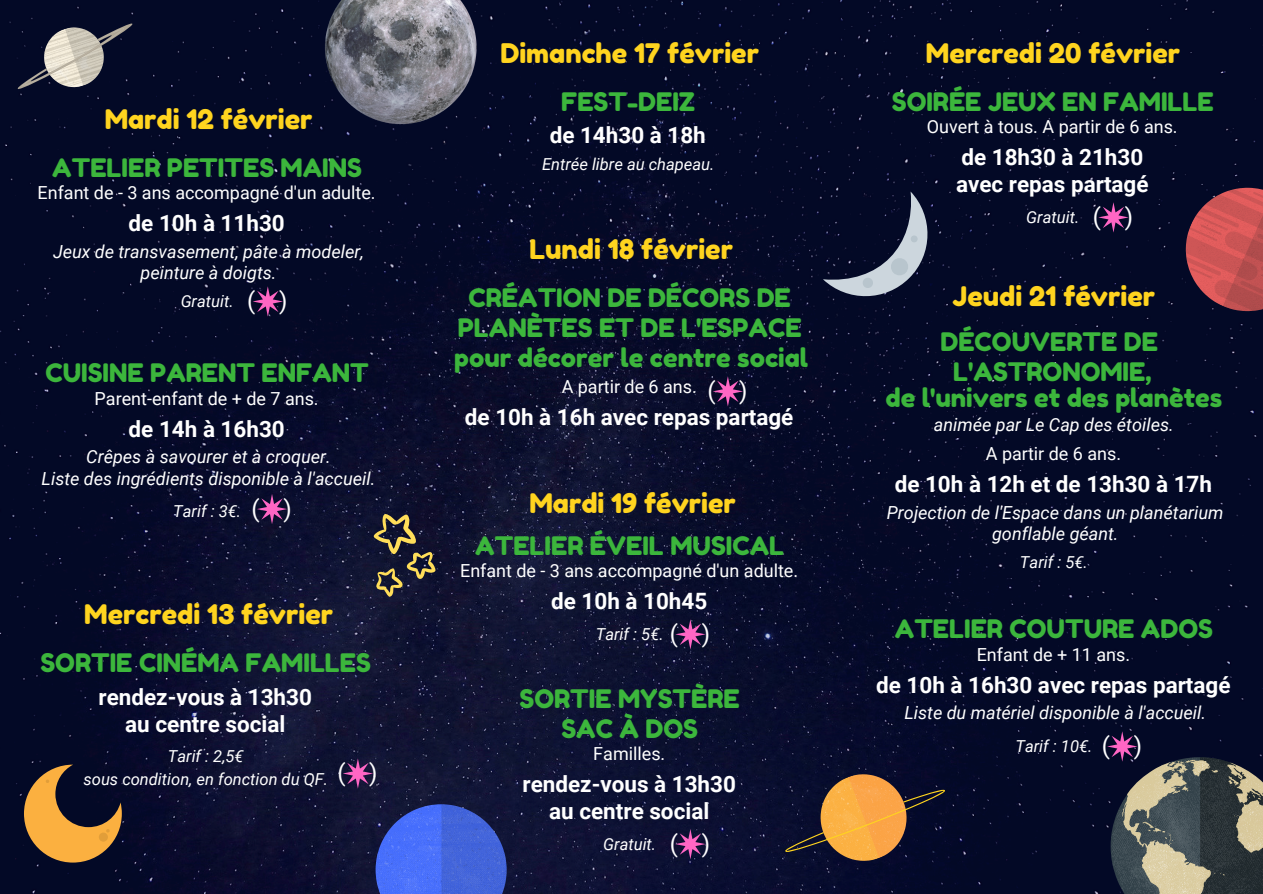
<style>
.page{position:relative;width:1263px;height:894px;background:#fff}
.page>*{position:absolute;margin:0;border:0;box-sizing:border-box;transform-origin:0 0}
.t1{font:27px "Fredoka One";color:#ffd41f}
.t2{font:25.5px/30.3px "Fredoka One";color:#3cb63c;text-align:center}
.t3{font:24px "Roboto";color:#fff}
.t4{font:700 22.5px/27px "Roboto";color:#fff;text-align:center}
.t5{font:italic 18px/21.3px "Roboto";color:#fff;text-align:center}
.t6{font:18px "Roboto";color:#fff}
.t7{font:italic 16.5px/22.5px "Roboto";color:#fff}
.s1{font-style:normal;font-size:24px}
</style>
<div class="page">
<img style="left:0;top:0;width:1263px;height:892px">
<svg style="left:253px;top:286px;width:30px;height:30px"></svg>
<svg style="left:343px;top:758px;width:30px;height:30px"></svg>
<svg style="left:24px;top:764px;width:98px;height:98px;background:#775732"></svg>
<svg style="left:375px;top:804px;width:132px;height:89px;background:#3d5ccb"></svg>
<img style="left:315px;top:0;width:175px;height:137px">
<svg style="left:8px;top:20px;width:134px;height:76px;background:#434554"></svg>
<svg style="left:713px;top:376px;width:30px;height:30px"></svg>
<svg style="left:257px;top:493px;width:30px;height:31px"></svg>
<svg style="left:675px;top:619px;width:31px;height:30px"></svg>
<svg style="left:675px;top:828px;width:31px;height:31px"></svg>
<svg style="left:784px;top:761px;width:163px;height:112px;background:#574034"></svg>
<svg style="left:367px;top:504px;width:74px;height:96px;background:#333036"></svg>
<svg style="left:1098px;top:202px;width:31px;height:30px"></svg>
<svg style="left:1166px;top:168px;width:97px;height:156px;background:#6c313f"></svg>
<svg style="left:823px;top:191px;width:104px;height:105px;background:#3b4259"></svg>
<svg style="left:1107px;top:731px;width:156px;height:162px;background:#505253"></svg>
<p class="t1" style="left:105px;top:103px;width:209px">Mardi 12 février</p>
<p class="t2" style="left:52px;top:152px;width:311px">ATELIER PETITES MAINS</p>
<p class="t6" style="left:38px;top:183px;width:340px">Enfant de - 3 ans accompagné d'un adulte.</p>
<p class="t4" style="left:129px;top:210px;width:158px">de 10h à 11h30</p>
<p class="t5" style="left:53px;top:241px;width:312px">Jeux de transvasement, pâte à modeler, peinture à doigts.</p>
<p class="t7" style="left:181px;top:290px;width:108px">Gratuit. <span class="s1">( )</span></p>
<p class="t2" style="left:45px;top:357px;width:325px">CUISINE PARENT ENFANT</p>
<p class="t6" style="left:95px;top:388px;width:226px">Parent-enfant de + de 7 ans.</p>
<p class="t4" style="left:129px;top:416px;width:158px">de 14h à 16h30</p>
<p class="t5" style="left:42px;top:446px;width:335px">Crêpes à savourer et à croquer.<br>Liste des ingrédients disponible à l'accueil.</p>
<p class="t7" style="left:173px;top:500px;width:69px">Tarif : 3€.</p>
<p class="t3" style="left:251px;top:494px;width:42px">( )</p>
<p class="t1" style="left:84px;top:598px;width:250px">Mercredi 13 février</p>
<p class="t2" style="left:40px;top:647px;width:332px">SORTIE CINÉMA FAMILLES</p>
<p class="t4" style="left:99px;top:684px;width:215px">rendez-vous à 13h30 au centre social</p>
<p class="t7" style="left:84px;top:745px;width:296px;text-indent:84px">Tarif : 2,5€<br>sous condition, en fonction du QF. <sup>(</sup> <sup>)</sup></p>
<p class="t1" style="left:500px;top:37px;width:260px">Dimanche 17 février</p>
<p class="t2" style="left:561px;top:86px;width:136px">FEST-DEIZ</p>
<p class="t4" style="left:550px;top:122px;width:158px">de 14h30 à 18h</p>
<p class="t7" style="left:542px;top:153px;width:174px">Entrée libre au chapeau.</p>
<p class="t1" style="left:529px;top:233px;width:205px">Lundi 18 février</p>
<p class="t2" style="left:458px;top:282px;width:345px">CRÉATION DE DÉCORS DE<br>PLANÈTES ET DE L'ESPACE</p>
<p class="t2" style="left:454px;top:342px;width:355px">pour décorer le centre social</p>
<p class="t6" style="left:562px;top:376px;width:137px">A partir de 6 ans.</p>
<p class="t4" style="left:465px;top:403px;width:330px">de 10h à 16h avec repas partagé</p>
<p class="t3" style="left:707px;top:376px;width:42px">( )</p>
<p class="t1" style="left:529px;top:486px;width:208px">Mardi 19 février</p>
<p class="t2" style="left:475px;top:530px;width:310px">ATELIER ÉVEIL MUSICAL</p>
<p class="t6" style="left:460px;top:560px;width:340px">Enfant de - 3 ans accompagné d'un adulte.</p>
<p class="t4" style="left:551px;top:588px;width:158px">de 10h à 10h45</p>
<p class="t7" style="left:596px;top:623px;width:116px">Tarif : 5€. <span class="s1">( )</span></p>
<p class="t2" style="left:520px;top:683px;width:222px">SORTIE MYSTÈRE<br>SAC À DOS</p>
<p class="t6" style="left:593px;top:743px;width:74px">Familles.</p>
<p class="t4" style="left:523px;top:770px;width:215px">rendez-vous à 13h30 au centre social</p>
<p class="t7" style="left:603px;top:832px;width:108px">Gratuit. <span class="s1">( )</span></p>
<p class="t1" style="left:926px;top:37px;width:256px">Mercredi 20 février</p>
<p class="t2" style="left:892px;top:86px;width:323px">SOIRÉE JEUX EN FAMILLE</p>
<p class="t6" style="left:927px;top:117px;width:252px">Ouvert à tous. A partir de 6 ans.</p>
<p class="t4" style="left:956px;top:144px;width:194px;text-align:left">de 18h30 à 21h30 avec repas partagé</p>
<p class="t7" style="left:1026px;top:206px;width:108px">Gratuit. <span class="s1">( )</span></p>
<p class="t1" style="left:953px;top:279px;width:204px">Jeudi 21 février</p>
<p class="t2" style="left:940px;top:326px;width:219px">DÉCOUVERTE DE<br>L'ASTRONOMIE,</p>
<p class="t2" style="left:886px;top:383px;width:338px">de l'univers et des planètes</p>
<p class="t5" style="left:934px;top:414px;width:241px">animée par Le Cap des étoiles.</p>
<p class="t6" style="left:986px;top:443px;width:137px">A partir de 6 ans.</p>
<p class="t4" style="left:895px;top:471px;width:319px">de 10h à 12h et de 13h30 à 17h</p>
<p class="t5" style="left:887px;top:501px;width:338px">Projection de l'Espace dans un planétarium gonflable géant.</p>
<p class="t7" style="left:1020px;top:551px;width:69px">Tarif : 5€.</p>
<p class="t2" style="left:895px;top:613px;width:320px">ATELIER COUTURE ADOS</p>
<p class="t6" style="left:977px;top:644px;width:155px">Enfant de + 11 ans.</p>
<p class="t4" style="left:876px;top:671px;width:356px">de 10h à 16h30 avec repas partagé</p>
<p class="t5" style="left:904px;top:702px;width:303px">Liste du matériel disponible à l'accueil.</p>
<p class="t3" style="left:1102px;top:731px;width:42px">( )</p>
<p class="t7" style="left:1015px;top:735px;width:78px">Tarif : 10€.</p>
</div>
